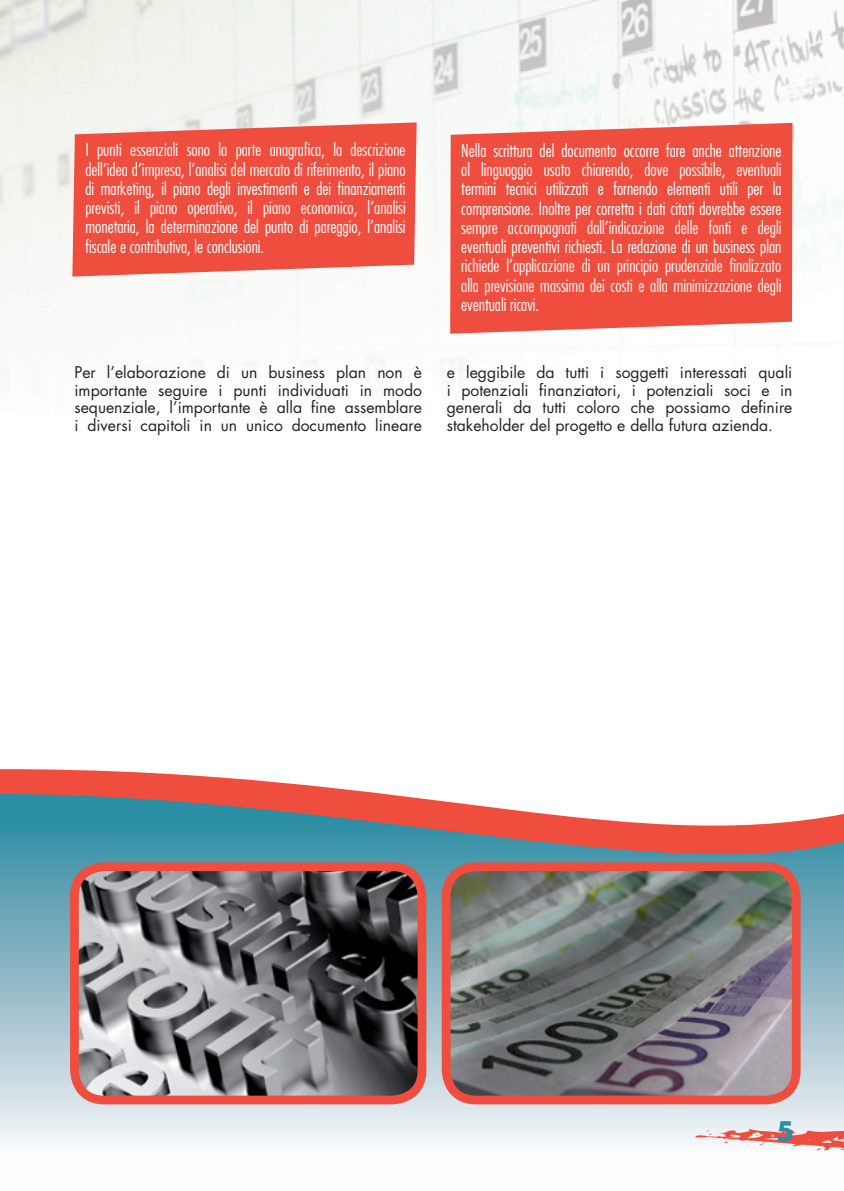
<style>
.page{position:relative;width:844px;height:1191px;background:#fff}
.page>*{position:absolute;margin:0;border:0;box-sizing:border-box;transform-origin:0 0}
.t1{font:700 26.25px "Futura";color:#2a8fa4}
.t2{font:300 condensed 17.5px/19.2px "Futura";color:#fff;text-align:justify}
.t3{font:15.75px/17.5px "Futura";color:#231f20;text-align:justify}
</style>
<div class="page">
<img style="left:0;top:0;width:843px;height:366px">
<svg style="left:0;top:897px;width:843px;height:249px;background:#c6d9e0"></svg>
<svg style="left:0;top:769px;width:843px;height:128px"></svg>
<svg style="left:694px;top:1128px;width:149px;height:23px"></svg>
<img style="left:446px;top:866px;width:350px;height:234px">
<div style="left:441px;top:862px;width:359px;height:242px;border:9px solid #ef4d3d;border-radius:30px"></div>
<img style="left:74px;top:866px;width:348px;height:234px">
<div style="left:70px;top:862px;width:356px;height:242px;border:9px solid #ef4d3d;border-radius:30px"></div>
<svg style="left:72px;top:122px;width:344px;height:154px;background:#ef5b4c"></svg>
<svg style="left:450px;top:123px;width:342px;height:211px;background:#ef5a4b"></svg>
<p class="t2" style="left:85px;top:140px;width:322px">I punti essenziali sono la parte anagrafica, la descrizione dell’idea d’impresa, l’analisi del mercato di riferimento, il piano di marketing, il piano degli investimenti e dei finanziamenti previsti, il piano operativo, il piano economico, l’analisi monetaria, la determinazione del punto di pareggio, l’analisi fiscale e contributiva, le conclusioni.</p>
<p class="t3" style="left:74px;top:364px;width:349px">Per l’elaborazione di un business plan non è importante seguire i punti individuati in modo sequenziale, l’importante è alla fine assemblare i diversi capitoli in un unico documento lineare</p>
<p class="t2" style="left:461px;top:141px;width:321px">Nella scrittura del documento occorre fare anche attenzione al linguaggio usato chiarendo, dove possibile, eventuali termini tecnici utilizzati e fornendo elementi utili per la comprensione. Inoltre per corretta i dati citati dovrebbe essere sempre accompagnati dall’indicazione delle fonti e degli eventuali preventivi richiesti. La redazione di un business plan richiede l’applicazione di un principio prudenziale finalizzato alla previsione massima dei costi e alla minimizzazione degli eventuali ricavi.</p>
<p class="t3" style="left:446px;top:364px;width:347px">e leggibile da tutti i soggetti interessati quali i potenziali finanziatori, i potenziali soci e in generali da tutti coloro che possiamo definire stakeholder del progetto e della futura azienda.</p>
<h1 class="t1" style="left:776px;top:1113px;width:20px">5</h1>
</div>
